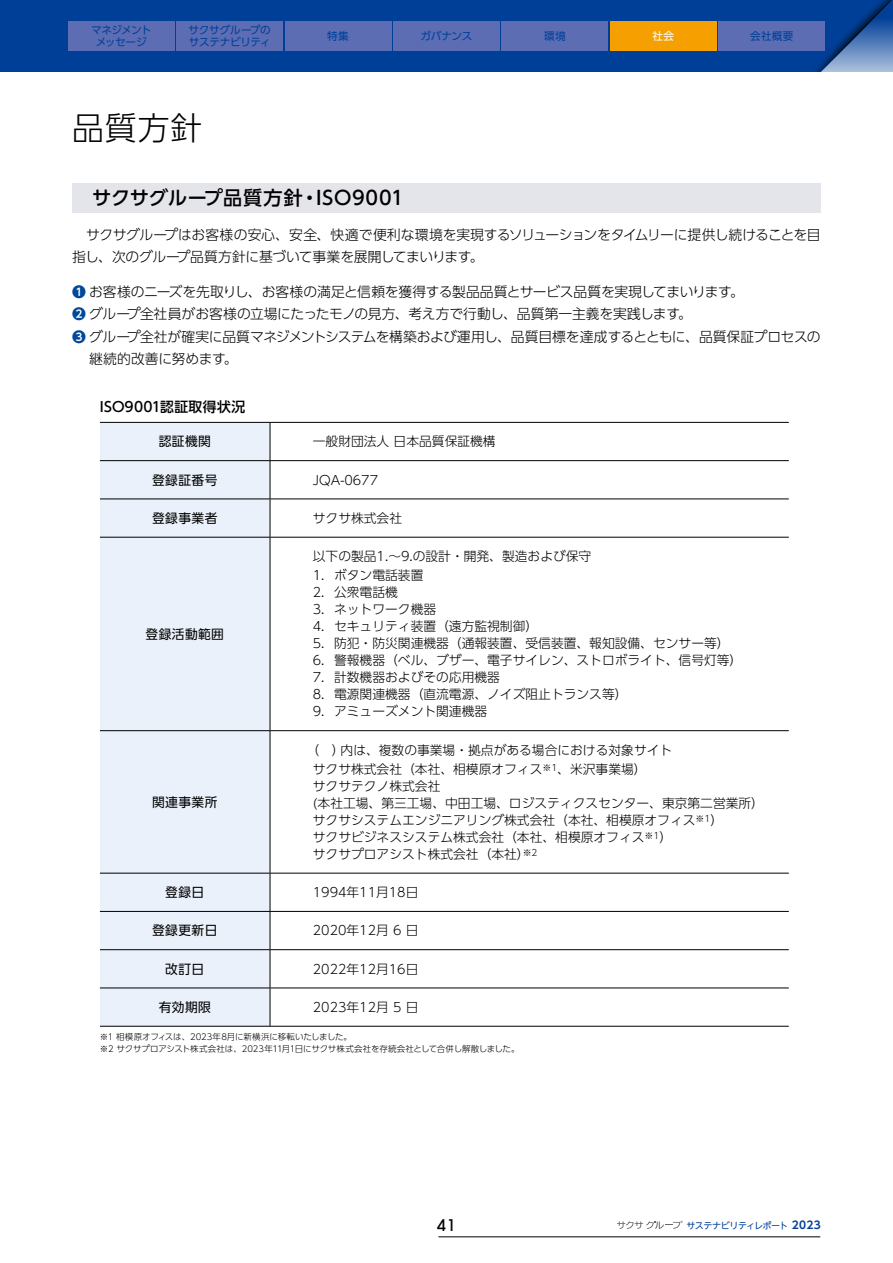
<style>
.page{position:relative;width:893px;height:1263px;background:#fff}
.page>*{position:absolute;margin:0;border:0;box-sizing:border-box;transform-origin:0 0}
.t1{font:300 31.95px "UD Shin Go Pr 6 N";color:#000}
.t2{font:500 19.2px "UD Shin Go Pr 6 N";letter-spacing:.03em;color:#000}
.t3{font:500 15.9px "ITC Avant Garde Pro";color:#000}
.t4{font:300 13.8px/22.4px "UD Shin Go Pr 6 N";letter-spacing:-.02em;color:#000}
.t5{font:500 13.8px "UD Shin Go Pr 6 N";letter-spacing:.02em;color:#000}
.t6{font:300 12.75px/17px "UD Shin Go Pro";color:#000}
.t7{font:12.75px "UD Shin Go Pro";letter-spacing:.03em;color:#000}
.t8{font:10.65px/11.7px "UD Shin Go Pr 6 N";letter-spacing:-.025em;color:#003f98}
.t9{font:10.65px/11.7px "UD Shin Go Pr 6 N";letter-spacing:-.065em;color:#003f98;text-align:center}
.t10{font:10.65px "UD Shin Go Pr 6 N";color:#fff}
.t11{font:9px "UD Shin Go NT Pr 6 N";letter-spacing:-.065em;color:#003f98}
.t12{font:300 8.55px/11.7px "UD Shin Go Pr 6 N";letter-spacing:-.02em;color:#000}
.s1{font-family:"UD Shin Go Pr 6 N De";font-weight:700;color:#004898}
.s2{font-family:"UD Shin Go NT Pr 6 N De";font-weight:700;font-size:10.65px}
</style>
<div class="page">
<div style="left:0;top:0;width:802px;height:72px;background:#003f98"></div>
<img style="left:802px;top:0;width:91px;height:72px">
<div style="left:72px;top:183px;width:749px;height:30px;background:#e4e4eb"></div>
<div style="left:100px;top:423px;width:170px;height:603px;background:#eaf1fa"></div>
<hr style="left:100px;top:422px;width:170px;height:1px;background:#000">
<hr style="left:270px;top:422px;width:519px;height:1px;background:#000">
<hr style="left:100px;top:460px;width:170px;height:1px;background:#000">
<hr style="left:270px;top:460px;width:519px;height:1px;background:#000">
<hr style="left:100px;top:499px;width:170px;height:1px;background:#000">
<hr style="left:270px;top:499px;width:519px;height:1px;background:#000">
<hr style="left:100px;top:537px;width:170px;height:1px;background:#000">
<hr style="left:270px;top:537px;width:519px;height:1px;background:#000">
<hr style="left:100px;top:730px;width:170px;height:1px;background:#000">
<hr style="left:270px;top:730px;width:519px;height:1px;background:#000">
<hr style="left:100px;top:873px;width:170px;height:1px;background:#000">
<hr style="left:270px;top:873px;width:519px;height:1px;background:#000">
<hr style="left:100px;top:911px;width:170px;height:1px;background:#000">
<hr style="left:270px;top:911px;width:519px;height:1px;background:#000">
<hr style="left:100px;top:949px;width:170px;height:1px;background:#000">
<hr style="left:270px;top:949px;width:519px;height:1px;background:#000">
<hr style="left:100px;top:988px;width:170px;height:1px;background:#000">
<hr style="left:270px;top:988px;width:519px;height:1px;background:#000">
<hr style="left:100px;top:1026px;width:170px;height:1px;background:#000">
<hr style="left:270px;top:1026px;width:519px;height:1px;background:#000">
<hr style="left:270px;top:423px;width:1px;height:37px;background:#000">
<hr style="left:270px;top:461px;width:1px;height:38px;background:#000">
<hr style="left:270px;top:499px;width:1px;height:38px;background:#000">
<hr style="left:270px;top:537px;width:1px;height:193px;background:#000">
<hr style="left:270px;top:731px;width:1px;height:142px;background:#000">
<hr style="left:270px;top:873px;width:1px;height:38px;background:#000">
<hr style="left:270px;top:912px;width:1px;height:37px;background:#000">
<hr style="left:270px;top:950px;width:1px;height:38px;background:#000">
<hr style="left:270px;top:988px;width:1px;height:38px;background:#000">
<div style="left:68px;top:21px;width:106px;height:30px;background:#5c6db3"></div>
<div style="left:502px;top:21px;width:106px;height:30px;background:#5c6db3"></div>
<div style="left:285px;top:21px;width:106px;height:30px;background:#5c6db3"></div>
<div style="left:719px;top:21px;width:106px;height:30px;background:#5c6db3"></div>
<div style="left:176px;top:21px;width:107px;height:30px;background:#5c6db3"></div>
<div style="left:610px;top:21px;width:106px;height:30px;background:#f5a000"></div>
<div style="left:393px;top:21px;width:107px;height:30px;background:#5c6db3"></div>
<hr style="left:438px;top:1236px;width:382px;height:1px;background:#000">
<svg style="left:617px;top:1221px;width:65px;height:8px"></svg>
<p class="t8" style="left:188px;top:24px;width:84px">サクサグループのサステナビリティ</p>
<p class="t8" style="left:420px;top:30px;width:54px">ガバナンス</p>
<p class="t10" style="left:652px;top:28px;width:23px">社会</p>
<p class="t9" style="left:91px;top:24px;width:62px">マネジメントメッセージ</p>
<p class="t8" style="left:327px;top:30px;width:23px">特集</p>
<p class="t8" style="left:544px;top:30px;width:23px">環境</p>
<p class="t8" style="left:750px;top:30px;width:45px">会社概要</p>
<h1 class="t1" style="left:72px;top:102px;width:131px">品質方針</h1>
<h2 class="t2" style="left:92px;top:182px;width:313px">サクサグループ品質方針・ISO9001</h2>
<p class="t4" style="left:72px;top:223px;width:750px;text-indent:14px">サクサグループはお客様の安心、安全、快適で便利な環境を実現するソリューションをタイムリーに提供し続けることを目指し、次のグループ品質方針に基づいて事業を展開してまいります。</p>
<p class="t4" style="left:72px;top:280px;width:673px"><span class="s1">❶</span> お客様のニーズを先取りし、お客様の満足と信頼を獲得する製品品質とサービス品質を実現してまいります。</p>
<p class="t4" style="left:72px;top:302px;width:621px"><span class="s1">❷</span> グループ全社員がお客様の立場にたったモノの見方、考え方で行動し、品質第一主義を実践します。</p>
<p class="t4" style="left:72px;top:325px;width:750px"><span class="s1">❸</span> グループ全社が確実に品質マネジメントシステムを構築および運用し、品質目標を達成するとともに、品質保証プロセスの</p>
<p class="t4" style="left:89px;top:347px;width:150px">継続的改善に努めます。</p>
<p class="t5" style="left:100px;top:395px;width:147px">ISO9001認証取得状況</p>
<p class="t7" style="left:159px;top:431px;width:54px">認証機関</p>
<p class="t6" style="left:313px;top:433px;width:184px">一般財団法人日本品質保証機構</p>
<p class="t7" style="left:152px;top:469px;width:67px">登録証番号</p>
<p class="t6" style="left:313px;top:471px;width:67px">JQA-0677</p>
<p class="t7" style="left:152px;top:508px;width:67px">登録事業者</p>
<p class="t6" style="left:313px;top:509px;width:91px">サクサ株式会社</p>
<p class="t7" style="left:146px;top:624px;width:80px">登録活動範囲</p>
<p class="t7" style="left:152px;top:791px;width:67px">関連事業所</p>
<p class="t6" style="left:313px;top:547px;width:280px">以下の製品1.～9.の設計・開発、製造および保守</p>
<p class="t6" style="left:313px;top:566px;width:112px">1. ボタン電話装置</p>
<p class="t6" style="left:313px;top:583px;width:87px">2. 公衆電話機</p>
<p class="t6" style="left:313px;top:600px;width:125px">3. ネットワーク機器</p>
<p class="t6" style="left:313px;top:617px;width:227px">4. セキュリティ装置（遠方監視制御）</p>
<p class="t6" style="left:313px;top:634px;width:418px">5. 防犯・防災関連機器（通報装置､受信装置､報知設備､センサー等）</p>
<p class="t6" style="left:313px;top:651px;width:431px">6. 警報機器（ベル､ブザー､電子サイレン､ストロボライト､信号灯等）</p>
<p class="t6" style="left:313px;top:668px;width:189px">7. 計数機器およびその応用機器</p>
<p class="t6" style="left:313px;top:685px;width:316px">8. 電源関連機器（直流電源､ノイズ阻止トランス等）</p>
<p class="t6" style="left:313px;top:703px;width:176px">9. アミューズメント関連機器</p>
<p class="t6" style="left:313px;top:740px;width:361px;line-height:19.2px;text-indent:-6px">（ ）内は､複数の事業場・拠点がある場合における対象サイトサクサ株式会社（本社､相模原オフィス<sup>※1</sup>､米沢事業場）</p>
<p class="t6" style="left:313px;top:777px;width:453px">サクサテクノ株式会社<br>(本社工場､第三工場､中田工場､ロジスティクスセンター､東京第二営業所）サクサシステムエンジニアリング株式会社（本社､相模原オフィス<sup>※1</sup>）<br>サクサビジネスシステム株式会社（本社､相模原オフィス<sup>※1</sup>）<br>サクサプロアシスト株式会社（本社）<sup>※2</sup></p>
<p class="t7" style="left:165px;top:882px;width:41px">登録日</p>
<p class="t6" style="left:313px;top:883px;width:107px">1994年11月18日</p>
<p class="t7" style="left:152px;top:920px;width:67px">登録更新日</p>
<p class="t6" style="left:313px;top:922px;width:107px">2020年12月 6 日</p>
<p class="t7" style="left:165px;top:958px;width:41px">改訂日</p>
<p class="t6" style="left:313px;top:960px;width:107px">2022年12月16日</p>
<p class="t7" style="left:159px;top:997px;width:54px">有効期限</p>
<p class="t6" style="left:313px;top:998px;width:107px">2023年12月 5 日</p>
<p class="t12" style="left:100px;top:1031px;width:421px">※1 相模原オフィスは、2023年8月に新横浜に移転いたしました。<br>※2 サクサプロアシスト株式会社は、2023年11月1日にサクサ株式会社を存続会社として合併し解散しました。</p>
<p class="t3" style="left:437px;top:1215px;width:20px">41</p>
<p class="t11" style="left:686px;top:1218px;width:136px">サステナビリティレポート <span class="s2">2023</span></p>
</div>
